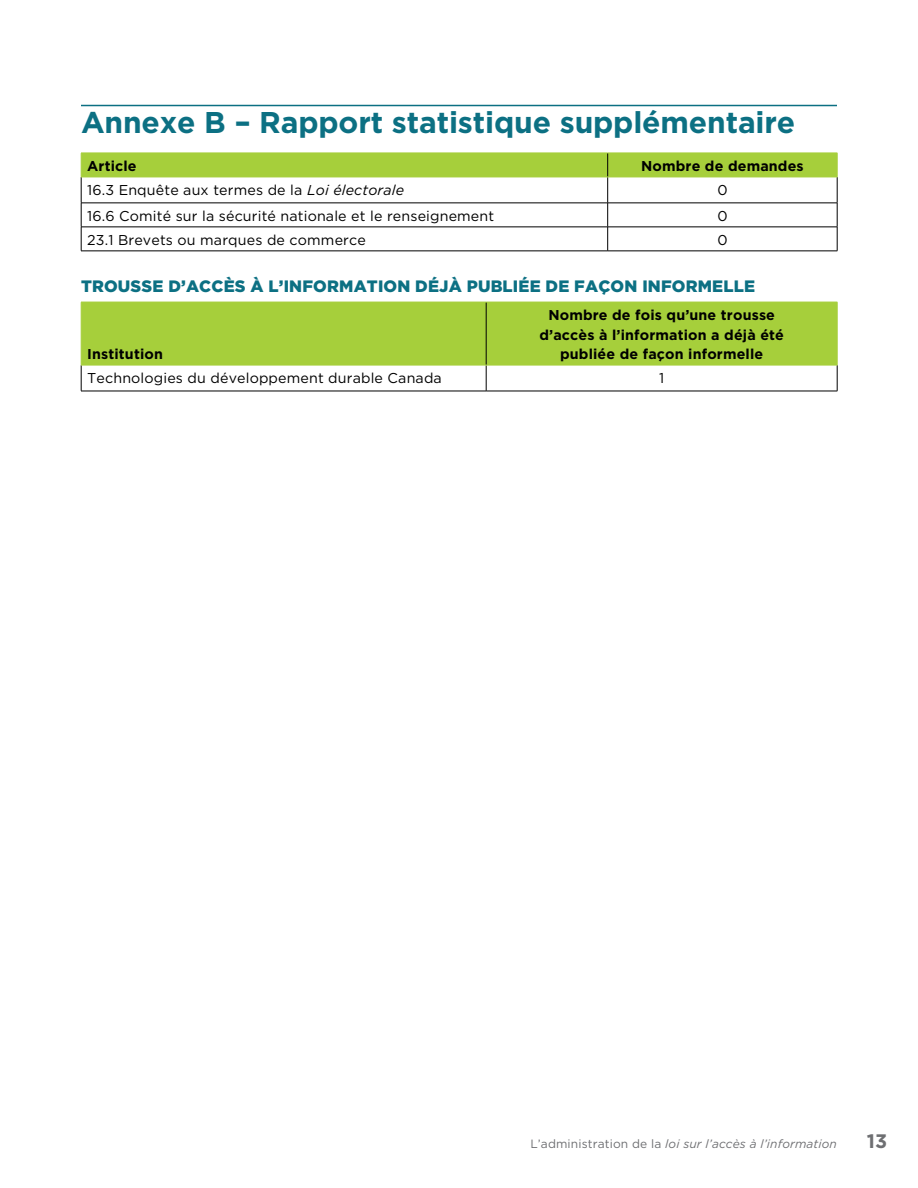
<style>
.page{position:relative;width:918px;height:1188px;background:#fff}
.page>*{position:absolute;margin:0;border:0;box-sizing:border-box;transform-origin:0 0}
.t1{font:700 30px "Gotham HTF";letter-spacing:-.005em;color:#0c7083}
.t2{font:700 19.5px "Gotham HTF";color:#6e6f72}
.t3{font:900 16.5px "Gotham HTF";letter-spacing:.01em;color:#0c7083}
.t4{font:14.25px "Gotham HTF";letter-spacing:.01em;color:#000}
.t5{font:700 14.25px/19.5px "Gotham HTF";letter-spacing:.01em;color:#000;text-align:center}
.t6{font:italic 12px "Gotham HTF";letter-spacing:.01em;color:#6e6f72}
.s1{font-style:italic}
.s2{font-style:normal}
</style>
<div class="page">
<hr style="left:81px;top:105px;width:756px;height:1px;background:#0c7083">
<hr style="left:81px;top:251px;width:527px;height:1px;background:#000">
<hr style="left:608px;top:251px;width:229px;height:1px;background:#000">
<svg style="left:81px;top:153px;width:757px;height:98px"></svg>
<hr style="left:81px;top:177px;width:527px;height:1px;background:#a6cf3b">
<hr style="left:608px;top:177px;width:229px;height:1px;background:#a6cf3b">
<div style="left:82px;top:303px;width:755px;height:62px;background:#a6cf3b"></div>
<hr style="left:486px;top:302px;width:1px;height:63px;background:#000">
<svg style="left:81px;top:366px;width:1px;height:25px"></svg>
<svg style="left:486px;top:366px;width:1px;height:25px"></svg>
<svg style="left:837px;top:365px;width:1px;height:26px"></svg>
<hr style="left:81px;top:391px;width:405px;height:1px;background:#000">
<hr style="left:486px;top:391px;width:351px;height:1px;background:#000">
<hr style="left:81px;top:302px;width:405px;height:1px;background:#a6cf3b">
<hr style="left:81px;top:302px;width:1px;height:63px;background:#a6cf3b">
<hr style="left:486px;top:302px;width:351px;height:1px;background:#a6cf3b">
<hr style="left:837px;top:302px;width:1px;height:63px;background:#a6cf3b">
<hr style="left:81px;top:365px;width:405px;height:1px;background:#a6cf3b">
<hr style="left:486px;top:365px;width:351px;height:1px;background:#a6cf3b">
<h1 class="t1" style="left:81px;top:105px;width:716px">Annexe B – Rapport statistique supplémentaire</h1>
<p class="t5" style="left:87px;top:156px;width:51px">Article</p>
<p class="t5" style="left:641px;top:156px;width:164px">Nombre de demandes</p>
<p class="t4" style="left:87px;top:182px;width:318px">16.3 Enquête aux termes de la <span class="s1">Loi électorale</span></p>
<p class="t4" style="left:717px;top:182px;width:12px">0</p>
<p class="t4" style="left:87px;top:208px;width:409px">16.6 Comité sur la sécurité nationale et le renseignement</p>
<p class="t4" style="left:717px;top:208px;width:12px">0</p>
<p class="t4" style="left:87px;top:232px;width:280px">23.1 Brevets ou marques de commerce</p>
<p class="t4" style="left:717px;top:232px;width:12px">0</p>
<p class="t3" style="left:81px;top:276px;width:676px">TROUSSE D’ACCÈS À L’INFORMATION DÉJÀ PUBLIÉE DE FAÇON INFORMELLE</p>
<p class="t5" style="left:87px;top:344px;width:77px">Institution</p>
<p class="t5" style="left:539px;top:305px;width:246px">Nombre de fois qu’une trousse d’accès à l’information a déjà été publiée de façon informelle</p>
<p class="t4" style="left:87px;top:370px;width:356px">Technologies du développement durable Canada</p>
<p class="t4" style="left:659px;top:370px;width:7px">1</p>
<p class="t6" style="left:530px;top:1137px;width:308px"><span class="s2">L’administration de la</span> loi sur l’accès à l’information</p>
<h2 class="t2" style="left:867px;top:1129px;width:22px">13</h2>
</div>
